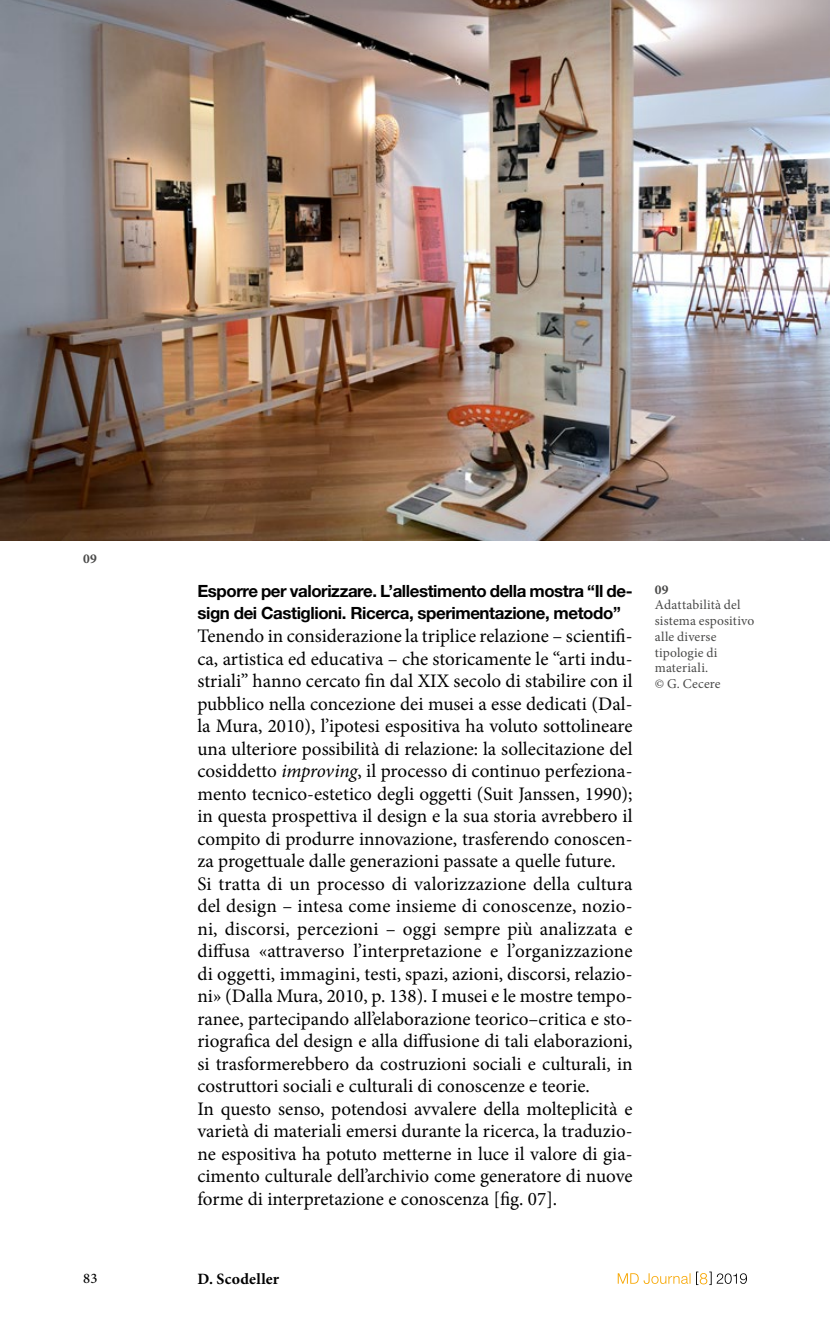
<style>
.page{position:relative;width:830px;height:1340px;background:#fff}
.page>*{position:absolute;margin:0;border:0;box-sizing:border-box;transform-origin:0 0}
.t1{font:19.12px/22.5px "Minion Pro";color:#000}
.t2{font:700 16.88px/22.5px "Helvetica Neue";letter-spacing:-.025em;color:#000}
.t3{font:700 15.75px "Minion Pro";letter-spacing:.02em;color:#000}
.t4{font:500 14.62px "Minion Pro";color:#000}
.t5{font:13.5px/15.8px "Minion Pro";letter-spacing:.01em;color:#4a4a49}
.t6{font:700 13.5px "Minion Pro";color:#4a4a49}
.s1{font-style:italic}
</style>
<div class="page">
<svg style="left:617px;top:1271px;width:129px;height:13px"></svg>
<img style="left:0;top:0;width:829px;height:540px">
<p class="t6" style="left:83px;top:549px;width:15px">09</p>
<p class="t2" style="left:197px;top:579px;width:436px">Esporre per valorizzare. L’allestimento della mostra “Il de&shy;sign dei Castiglioni. Ricerca, sperimentazione, metodo”</p>
<p class="t1" style="left:197px;top:624px;width:436px">Tenendo in considerazione la triplice relazione – scientifi&shy;ca, artistica ed educativa – che storicamente le “arti indu&shy;striali” hanno cercato fin dal XIX secolo di stabilire con il pubblico nella concezione dei musei a esse dedicati (Dal&shy;la Mura, 2010), l’ipotesi espositiva ha voluto sottolineare una ulteriore possibilità di relazione: la sollecitazione del cosiddetto <span class="s1">improving</span>, il processo di continuo perfeziona&shy;mento tecnico-estetico degli oggetti (Suit Janssen, 1990); in questa prospettiva il design e la sua storia avrebbero il compito di produrre innovazione, trasferendo conoscen&shy;za progettuale dalle generazioni passate a quelle future.<br>Si tratta di un processo di valorizzazione della cultura del design – intesa come insieme di conoscenze, nozio&shy;ni, discorsi, percezioni – oggi sempre più analizzata e diffusa «attraverso l’interpretazione e l’organizzazione di oggetti, immagini, testi, spazi, azioni, discorsi, relazio&shy;ni» (Dalla Mura, 2010, p. 138). I musei e le mostre tempo&shy;ranee, partecipando all’elaborazione teorico–critica e sto&shy;riografica del design e alla diffusione di tali elaborazioni, si trasformerebbero da costruzioni sociali e culturali, in costruttori sociali e culturali di conoscenze e teorie.<br>In questo senso, potendosi avvalere della molteplicità e varietà di materiali emersi durante la ricerca, la traduzio&shy;ne espositiva ha potuto metterne in luce il valore di gia&shy;cimento culturale dell’archivio come generatore di nuove forme di interpretazione e conoscenza [fig. 07].</p>
<p class="t6" style="left:654px;top:580px;width:15px">09</p>
<p class="t5" style="left:654px;top:597px;width:101px">Adattabilità del sistema espositivo alle diverse tipologie di materiali.<br>© G. Cecere</p>
<p class="t4" style="left:83px;top:1268px;width:16px">83</p>
<p class="t3" style="left:197px;top:1267px;width:83px">D. Scodeller</p>
</div>
